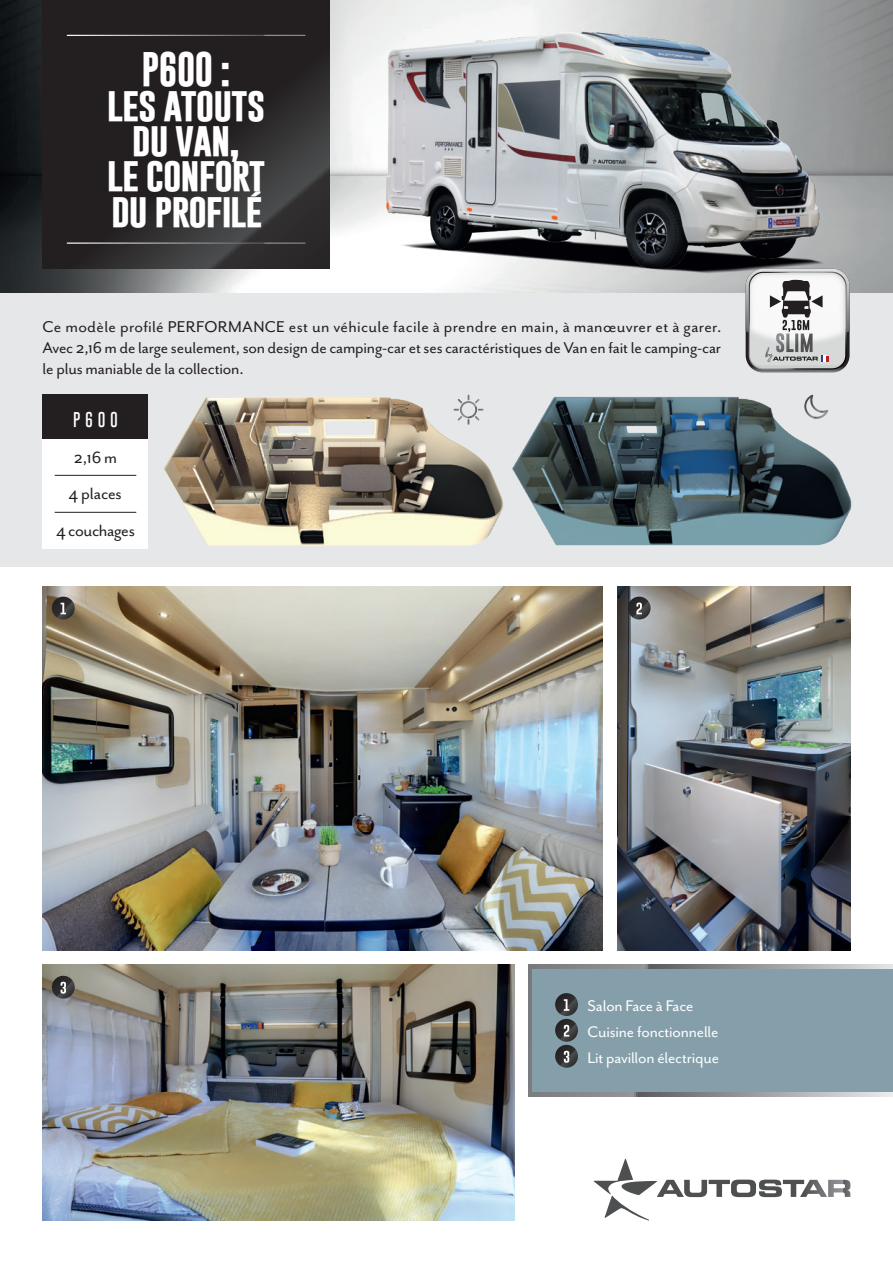
<style>
.page{position:relative;width:893px;height:1263px;background:#fff}
.page>*{position:absolute;margin:0;border:0;box-sizing:border-box;transform-origin:0 0}
.t1{font:700 35.1px/35.1px "Gobold";letter-spacing:-.03em;color:#fff;text-align:center}
.t2{font:18.75px "Mr Eaves San OT";letter-spacing:-.02em;color:#231f20}
.t3{font:18px/21px "Mr Eaves San OT";letter-spacing:-.01em;color:#231f20;text-align:justify}
.t4{font:17.7px/25.8px "Mr Eaves San OT";letter-spacing:-.01em;color:#fff}
.t5{font:100 15.6px "Gobold";color:#fff}
.t6{font:12.15px/25.8px "Gobold";color:#fff;text-align:justify;scale:1.14 1}
.t7{font:10.35px "Northwell";color:#231f20}
.s1{font-family:"Northwell Alt"}
</style>
<div class="page">
<img style="left:0;top:0;width:893px;height:293px">
<div style="left:0;top:293px;width:893px;height:274px;background:#e6e7e9"></div>
<img style="left:163px;top:394px;width:341px;height:151px">
<img style="left:512px;top:394px;width:340px;height:152px">
<div style="left:43px;top:395px;width:105px;height:44px;background:#231f20"></div>
<div style="left:43px;top:439px;width:105px;height:110px;background:#fff"></div>
<hr style="left:55px;top:475px;width:81px;height:1px;background:#231f20">
<hr style="left:55px;top:512px;width:81px;height:1px;background:#231f20">
<svg style="left:454px;top:395px;width:30px;height:30px"></svg>
<svg style="left:804px;top:395px;width:24px;height:24px"></svg>
<img style="left:43px;top:587px;width:560px;height:363px">
<img style="left:617px;top:587px;width:233px;height:363px">
<img style="left:43px;top:965px;width:471px;height:255px">
<svg style="left:529px;top:965px;width:364px;height:131px;background:#949699"></svg>
<div style="left:533px;top:969px;width:360px;height:123px;background:#859faa"></div>
<svg style="left:555px;top:993px;width:23px;height:23px"></svg>
<svg style="left:555px;top:1019px;width:23px;height:23px"></svg>
<svg style="left:555px;top:1045px;width:23px;height:23px"></svg>
<svg style="left:594px;top:1159px;width:256px;height:61px"></svg>
<svg style="left:52px;top:597px;width:23px;height:22px"></svg>
<svg style="left:52px;top:976px;width:23px;height:23px"></svg>
<svg style="left:628px;top:597px;width:23px;height:22px"></svg>
<svg style="left:43px;top:0;width:287px;height:268px;background:#292627"></svg>
<hr style="left:67px;top:35px;width:238px;height:1px;background:#fff">
<hr style="left:67px;top:242px;width:238px;height:2px;background:#fff">
<img style="left:364px;top:31px;width:469px;height:251px">
<img style="left:744px;top:268px;width:106px;height:90px">
<svg style="left:746px;top:269px;width:104px;height:104px"></svg>
<h1 class="t1" style="left:107px;top:52px;width:160px">P600 :<br>les atouts du van,<br>le confort du profilé</h1>
<p class="t3" style="left:43px;top:316px;width:680px">Ce modèle profilé PERFORMANCE est un véhicule facile à prendre en main, à manœuvrer et à garer.<br>Avec 2,16 m de large seulement, son design de camping-car et ses caractéristiques de Van en fait le camping-car le plus maniable de la collection.</p>
<p class="t5" style="left:73px;top:409px;width:46px">P600</p>
<p class="t2" style="left:74px;top:447px;width:45px">2,16 m</p>
<p class="t2" style="left:69px;top:483px;width:55px">4 places</p>
<p class="t2" style="left:56px;top:520px;width:80px">4 couchages</p>
<p class="t6" style="left:60px;top:596px;width:8px">1</p>
<p class="t6" style="left:636px;top:596px;width:8px">2</p>
<p class="t7" style="left:766px;top:346px;width:8px">b<span class="s1">y</span></p>
<p class="t6" style="left:60px;top:975px;width:8px">3</p>
<p class="t6" style="left:563px;top:992px;width:8px">1<br>2<br>3</p>
<p class="t4" style="left:588px;top:993px;width:133px">Salon Face à Face<br>Cuisine fonctionnelle<br>Lit pavillon électrique</p>
</div>
